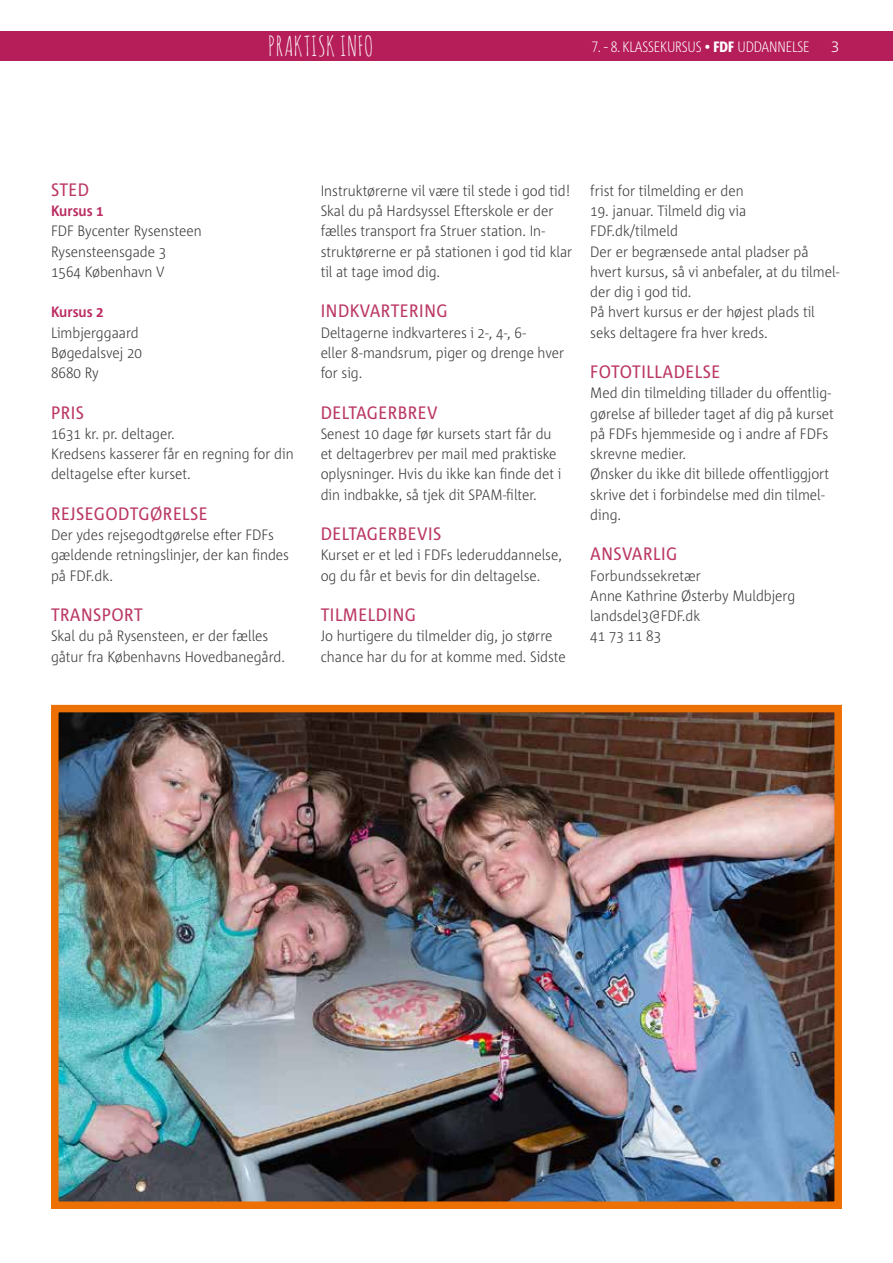
<style>
.page{position:relative;width:893px;height:1263px;background:#fff}
.page>*{position:absolute;margin:0;border:0;box-sizing:border-box;transform-origin:0 0}
.t1{font:27px "Amatic SC";letter-spacing:.02em;color:#fff}
.t2{font:18px "Corpid C1 s S Cd";color:#bb3865}
.t3{font:300 15px/20.2px "Corpid C1 s S Cd";color:#3c3c3b}
.t4{font:300 15px "Corpid C1 s Cd";letter-spacing:-.03em;color:#fff}
.t5{font:700 15px "Corpid C1 s S Cd";color:#bb2c62}
.t6{font:300 15px "Corpid C1 s";color:#fff}
.s1{font-weight:800}
</style>
<div class="page">
<img style="left:60px;top:714px;width:773px;height:486px">
<div style="left:51px;top:705px;width:791px;height:504px;border:8px solid #ed7004"></div>
<div style="left:0;top:32px;width:893px;height:29px;background:#b61e5a"></div>
<h1 class="t1" style="left:268px;top:29px;width:106px">PRAKTISK INFO</h1>
<p class="t4" style="left:591px;top:37px;width:220px">7. - 8. KLASSEKURSUS • <span class="s1">FDF</span> UDDANNELSE</p>
<p class="t6" style="left:831px;top:37px;width:10px">3</p>
<p class="t2" style="left:51px;top:178px;width:40px">STED</p>
<p class="t5" style="left:51px;top:201px;width:54px">Kursus 1</p>
<p class="t3" style="left:51px;top:220px;width:152px">FDF Bycenter Rysensteen<br>Rysensteensgade 3<br>1564 København V</p>
<p class="t5" style="left:51px;top:303px;width:54px">Kursus 2</p>
<p class="t3" style="left:51px;top:322px;width:93px">Limbjerggaard<br>Bøgedalsvej 20<br>8680 Ry</p>
<p class="t2" style="left:51px;top:401px;width:35px">PRIS</p>
<p class="t3" style="left:51px;top:423px;width:244px">1631 kr. pr. deltager.<br>Kredsens kasserer får en regning for din deltagelse efter kurset.</p>
<p class="t2" style="left:51px;top:502px;width:159px">REJSEGODTGØRELSE</p>
<p class="t3" style="left:51px;top:524px;width:239px">Der ydes rejsegodtgørelse efter FDFs gældende retningslinjer, der kan findes på FDF.dk.</p>
<p class="t2" style="left:51px;top:603px;width:94px">TRANSPORT</p>
<p class="t3" style="left:51px;top:625px;width:236px">Skal du på Rysensteen, er der fælles gåtur fra Københavns Hovedbanegård.</p>
<p class="t3" style="left:321px;top:180px;width:253px">Instruktørerne vil være til stede i god tid!<br>Skal du på Hardsyssel Efterskole er der fælles transport fra Struer station. In&shy;struktørerne er på stationen i god tid klar til at tage imod dig.</p>
<p class="t2" style="left:321px;top:300px;width:129px">INDKVARTERING</p>
<p class="t3" style="left:321px;top:322px;width:245px">Deltagerne indkvarteres i 2-, 4-, 6-<br>eller 8-mandsrum, piger og drenge hver for sig.</p>
<p class="t2" style="left:321px;top:401px;width:119px">DELTAGERBREV</p>
<p class="t3" style="left:321px;top:423px;width:242px">Senest 10 dage før kursets start får du et deltagerbrev per mail med praktiske oplysninger. Hvis du ikke kan finde det i din indbakke, så tjek dit SPAM-filter.</p>
<p class="t2" style="left:321px;top:522px;width:123px">DELTAGERBEVIS</p>
<p class="t3" style="left:321px;top:544px;width:243px">Kurset er et led i FDFs lederuddannelse, og du får et bevis for din deltagelse.</p>
<p class="t2" style="left:321px;top:603px;width:97px">TILMELDING</p>
<p class="t3" style="left:321px;top:625px;width:247px">Jo hurtigere du tilmelder dig, jo større chance har du for at komme med. Sidste</p>
<p class="t3" style="left:590px;top:180px;width:155px">frist for tilmelding er den</p>
<p class="t3" style="left:590px;top:200px;width:251px">19. januar. Tilmeld dig via<br>FDF.dk/tilmeld<br>Der er begrænsede antal pladser på hvert kursus, så vi anbefaler, at du tilmel&shy;der dig i god tid.<br>På hvert kursus er der højest plads til seks deltagere fra hver kreds.</p>
<p class="t2" style="left:590px;top:360px;width:132px">FOTOTILLADELSE</p>
<p class="t3" style="left:590px;top:382px;width:245px">Med din tilmelding tillader du offentlig&shy;gørelse af billeder taget af dig på kurset på FDFs hjemmeside og i andre af FDFs skrevne medier.<br>Ønsker du ikke dit billede offentliggjort skrive det i forbindelse med din tilmel&shy;ding.</p>
<p class="t2" style="left:590px;top:543px;width:89px">ANSVARLIG</p>
<p class="t3" style="left:590px;top:565px;width:206px">Forbundssekretær<br>Anne Kathrine Østerby Muldbjerg landsdel3@FDF.dk<br>41 73 11 83</p>
</div>
